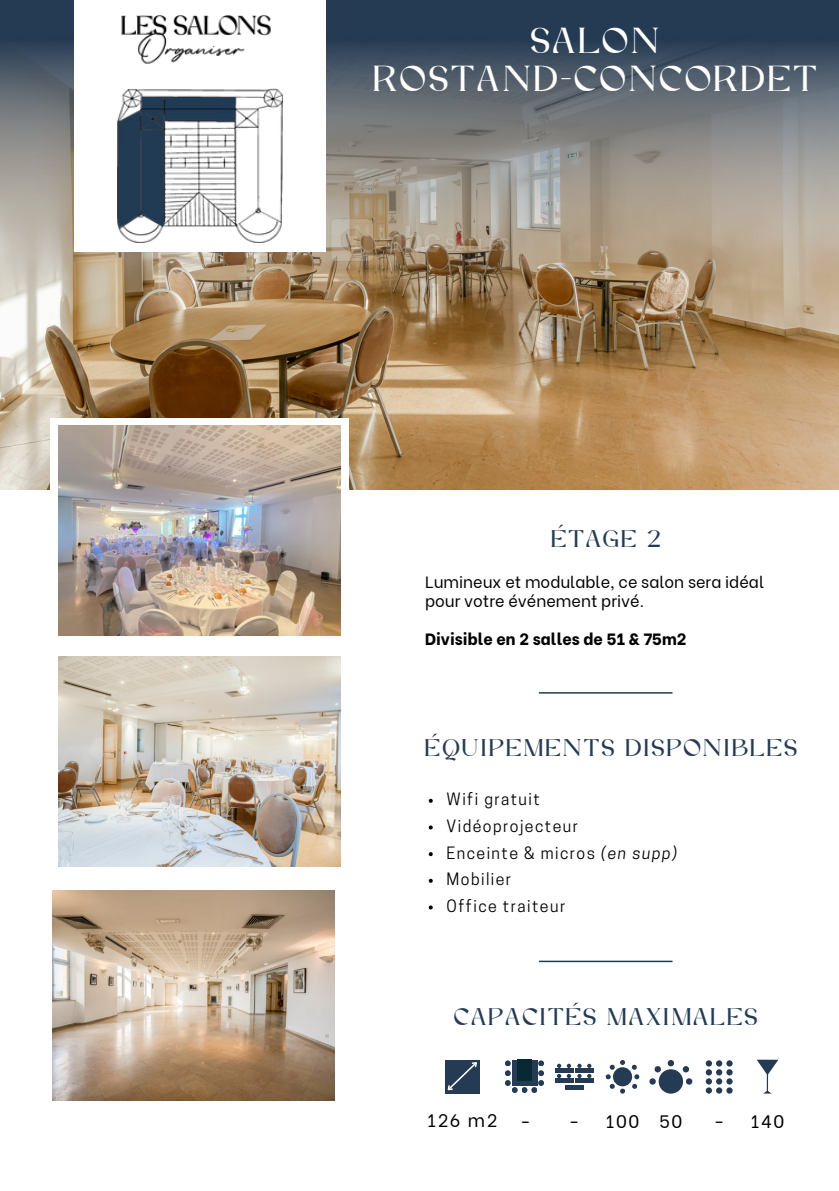
<style>
.page{position:relative;width:839px;height:1191px;background:#fff}
.page>*{position:absolute;margin:0;border:0;box-sizing:border-box;transform-origin:0 0}
.t1{font:36px/37.6px "Auten Shany";letter-spacing:.09em;color:#fff;text-align:center}
.t2{font:24px "Auten Shany";letter-spacing:.1em;color:#253b54}
.t3{font:18px "Be Vietnam";letter-spacing:.09em;color:#000}
.t4{font:16.2px/19px "Be Vietnam";color:#000}
.t5{font:800 16.2px "Be Vietnam";color:#000}
.t6{font:16px "Cooper Hewitt";letter-spacing:.09em;color:#000}
.s1{font-style:italic}
</style>
<div class="page">
<img style="left:0;top:296px;width:838px;height:193px">
<img style="left:53px;top:890px;width:282px;height:210px">
<img style="left:59px;top:656px;width:282px;height:210px">
<div style="left:50px;top:418px;width:299px;height:225px;background:#fff"></div>
<img style="left:59px;top:426px;width:282px;height:210px">
<img style="left:0;top:0;width:838px;height:296px">
<hr style="left:539px;top:692px;width:133px;height:2px;background:#253b54">
<svg style="left:429px;top:799px;width:4px;height:4px"></svg>
<svg style="left:429px;top:825px;width:4px;height:4px"></svg>
<svg style="left:429px;top:852px;width:4px;height:4px"></svg>
<svg style="left:429px;top:879px;width:4px;height:4px"></svg>
<svg style="left:429px;top:905px;width:4px;height:4px"></svg>
<svg style="left:505px;top:1060px;width:39px;height:33px"></svg>
<div style="left:517px;top:1060px;width:14px;height:21px;background:#082834"></div>
<hr style="left:554px;top:1069px;width:19px;height:4px;background:#253b54">
<svg style="left:557px;top:1064px;width:14px;height:4px"></svg>
<hr style="left:575px;top:1069px;width:18px;height:4px;background:#253b54">
<svg style="left:587px;top:1064px;width:4px;height:4px"></svg>
<svg style="left:577px;top:1064px;width:4px;height:4px"></svg>
<hr style="left:554px;top:1079px;width:19px;height:4px;background:#253b54">
<svg style="left:557px;top:1074px;width:14px;height:4px"></svg>
<hr style="left:575px;top:1079px;width:18px;height:4px;background:#253b54">
<svg style="left:587px;top:1074px;width:4px;height:4px"></svg>
<svg style="left:577px;top:1074px;width:4px;height:4px"></svg>
<hr style="left:565px;top:1086px;width:18px;height:4px;background:#253b54">
<div style="left:726px;top:1060px;width:6px;height:7px;background:#253b54;border-radius:50%"></div>
<div style="left:716px;top:1060px;width:6px;height:7px;background:#253b54;border-radius:50%"></div>
<div style="left:705px;top:1060px;width:7px;height:7px;background:#253b54;border-radius:50%"></div>
<svg style="left:716px;top:1069px;width:16px;height:6px"></svg>
<div style="left:705px;top:1069px;width:7px;height:6px;background:#253b54;border-radius:50%"></div>
<div style="left:726px;top:1078px;width:6px;height:7px;background:#253b54;border-radius:50%"></div>
<div style="left:716px;top:1078px;width:6px;height:7px;background:#253b54;border-radius:50%"></div>
<div style="left:705px;top:1078px;width:7px;height:7px;background:#253b54;border-radius:50%"></div>
<div style="left:726px;top:1087px;width:6px;height:7px;background:#253b54;border-radius:50%"></div>
<div style="left:716px;top:1087px;width:6px;height:7px;background:#253b54;border-radius:50%"></div>
<div style="left:705px;top:1087px;width:7px;height:7px;background:#253b54;border-radius:50%"></div>
<svg style="left:757px;top:1060px;width:20px;height:34px"></svg>
<div style="left:613px;top:1067px;width:19px;height:19px;background:#253b54;border-radius:50%"></div>
<svg style="left:620px;top:1089px;width:5px;height:5px"></svg>
<svg style="left:631px;top:1065px;width:8px;height:24px"></svg>
<svg style="left:620px;top:1060px;width:5px;height:5px"></svg>
<svg style="left:605px;top:1065px;width:9px;height:24px"></svg>
<div style="left:658px;top:1069px;width:25px;height:25px;background:#253b54;border-radius:50%"></div>
<div style="left:682px;top:1066px;width:7px;height:6px;background:#253b54;border-radius:50%"></div>
<div style="left:654px;top:1066px;width:7px;height:6px;background:#253b54;border-radius:50%"></div>
<div style="left:686px;top:1078px;width:6px;height:7px;background:#253b54;border-radius:50%"></div>
<div style="left:667px;top:1060px;width:7px;height:6px;background:#253b54;border-radius:50%"></div>
<div style="left:649px;top:1078px;width:6px;height:7px;background:#253b54;border-radius:50%"></div>
<svg style="left:445px;top:1060px;width:35px;height:34px"></svg>
<hr style="left:539px;top:961px;width:133px;height:1px;background:#253b54">
<div style="left:74px;top:0;width:251px;height:252px;background:#fff"></div>
<img style="left:117px;top:16px;width:165px;height:226px">
<p class="t1" style="left:373px;top:25px;width:444px">SALON<br>ROSTAND-CONCORDET</p>
<h4 class="t2" style="left:551px;top:529px;width:111px">ÉTAGE 2</h4>
<h1 class="t4" style="left:425px;top:571px;width:340px">Lumineux et modulable, ce salon sera idéal pour votre événement privé.</h1>
<h2 class="t5" style="left:425px;top:625px;width:263px">Divisible en 2 salles de 51 &amp; 75m2</h2>
<p class="t2" style="left:425px;top:738px;width:373px">ÉQUIPEMENTS DISPONIBLES</p>
<h3 class="t6" style="left:446px;top:793px;width:95px">Wifi gratuit</h3>
<h2 class="t6" style="left:446px;top:820px;width:133px">Vidéoprojecteur</h2>
<p class="t6" style="left:446px;top:847px;width:232px">Enceinte &amp; micros <span class="s1">(en supp)</span></p>
<p class="t6" style="left:446px;top:873px;width:66px">Mobilier</p>
<p class="t6" style="left:446px;top:900px;width:120px">Office traiteur</p>
<p class="t2" style="left:454px;top:1007px;width:304px">CAPACITÉS MAXIMALES</p>
<p class="t3" style="left:427px;top:1105px;width:72px">126 m2</p>
<p class="t3" style="left:520px;top:1106px;width:12px">-</p>
<h2 class="t3" style="left:568px;top:1106px;width:12px">-</h2>
<p class="t3" style="left:605px;top:1106px;width:35px">100</p>
<p class="t3" style="left:659px;top:1106px;width:25px">50</p>
<p class="t3" style="left:713px;top:1106px;width:12px">-</p>
<p class="t3" style="left:750px;top:1106px;width:35px">140</p>
</div>
